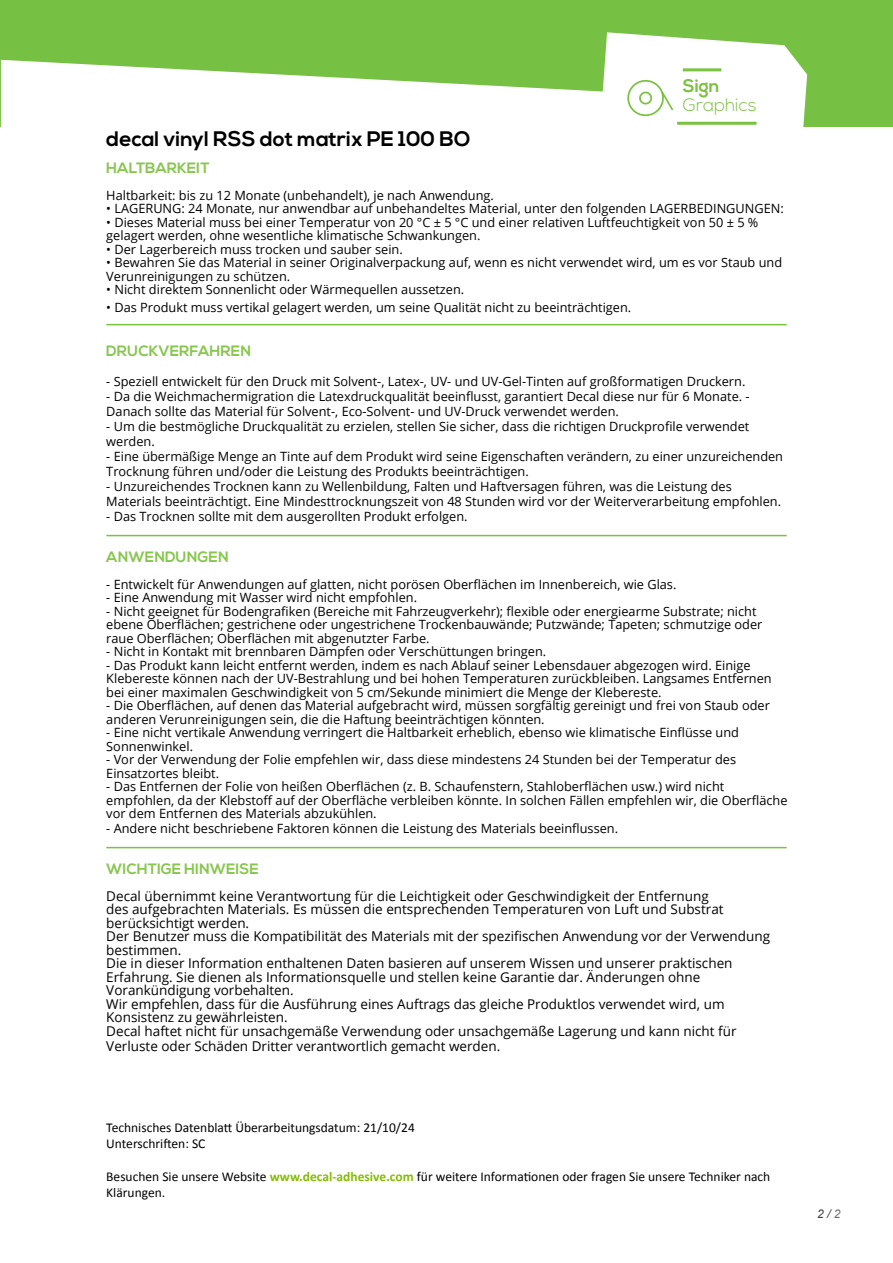
<style>
.page{position:relative;width:893px;height:1263px;background:#fff}
.page>*{position:absolute;margin:0;border:0;box-sizing:border-box;transform-origin:0 0}
.t1{font:700 21px "Nexa";color:#000}
.t2{font:300 18px "Nexa";color:#7cc142}
.t3{font:700 18px "Nexa";color:#7cc142}
.txt{font:700 15px "Nexa";color:#88c650}
.txt-2{font:13.5px/13.5px "Open Sans";color:#000}
.txt-3{font:13.5px/16.2px "Calibri";color:#000}
.txt-4{font:12.75px/13.5px "Open Sans";color:#000}
.txt_normal{font:12.75px/13.5px "Open Sans";color:#000}
.txt_normal-2{font:italic 12px "Arial";color:#3e3e3f}
.s1{font-weight:700;color:#85bd00}
.s2{color:#6c6d70}
</style>
<div class="page">
<div style="left:1px;top:0;width:892px;height:127px;background:#76c043"></div>
<svg style="left:605px;top:32px;width:202px;height:95px;fill:#fff"></svg>
<svg style="left:1px;top:60px;width:780px;height:67px;fill:#fff"></svg>
<svg style="left:677px;top:122px;width:80px;height:3px"></svg>
<svg style="left:683px;top:68px;width:38px;height:3px"></svg>
<svg style="left:627px;top:79px;width:46px;height:37px;background:#e8f4df"></svg>
<hr style="left:106px;top:324px;width:681px;height:1px;background:#7bc142">
<hr style="left:106px;top:535px;width:681px;height:1px;background:#7bc142">
<hr style="left:106px;top:847px;width:681px;height:1px;background:#7bc142">
<p class="t1" style="left:106px;top:127px;width:366px">decal vinyl RSS dot matrix PE 100 BO</p>
<p class="t3" style="left:683px;top:75px;width:38px">Sign</p>
<p class="t2" style="left:683px;top:95px;width:75px">Graphics</p>
<p class="txt" style="left:106px;top:159px;width:105px">HALTBARKEIT</p>
<p class="txt_normal" style="left:106px;top:188px;width:389px">Haltbarkeit: bis zu 12 Monate (unbehandelt), je nach Anwendung.</p>
<p class="txt_normal" style="left:106px;top:201px;width:679px">• LAGERUNG: 24 Monate, nur anwendbar auf unbehandeltes Material, unter den folgenden LAGERBEDINGUNGEN:</p>
<p class="txt_normal" style="left:106px;top:215px;width:654px">• Dieses Material muss bei einer Temperatur von 20 °C ± 5 °C und einer relativen Luftfeuchtigkeit von 50 ± 5 % gelagert werden, ohne wesentliche klimatische Schwankungen.</p>
<p class="txt_normal" style="left:106px;top:242px;width:298px">• Der Lagerbereich muss trocken und sauber sein.</p>
<p class="txt_normal" style="left:106px;top:255px;width:677px">• Bewahren Sie das Material in seiner Originalverpackung auf, wenn es nicht verwendet wird, um es vor Staub und<br>Verunreinigungen zu schützen.</p>
<p class="txt_normal" style="left:106px;top:282px;width:359px">• Nicht direktem Sonnenlicht oder Wärmequellen aussetzen.</p>
<p class="txt_normal" style="left:106px;top:300px;width:526px">• Das Produkt muss vertikal gelagert werden, um seine Qualität nicht zu beeinträchtigen.</p>
<p class="txt" style="left:106px;top:342px;width:146px">DRUCKVERFAHREN</p>
<p class="txt-4" style="left:106px;top:375px;width:641px">- Speziell entwickelt für den Druck mit Solvent-, Latex-, UV- und UV-Gel-Tinten auf großformatigen Druckern.</p>
<p class="txt-4" style="left:106px;top:389px;width:645px;line-height:15px">- Da die Weichmachermigration die Latexdruckqualität beeinflusst, garantiert Decal diese nur für 6 Monate. -<br>Danach sollte das Material für Solvent-, Eco-Solvent- und UV-Druck verwendet werden.</p>
<p class="txt-4" style="left:106px;top:419px;width:644px;line-height:15px">- Um die bestmögliche Druckqualität zu erzielen, stellen Sie sicher, dass die richtigen Druckprofile verwendet werden.</p>
<p class="txt-4" style="left:106px;top:449px;width:678px;line-height:15px">- Eine übermäßige Menge an Tinte auf dem Produkt wird seine Eigenschaften verändern, zu einer unzureichenden<br>Trocknung führen und/oder die Leistung des Produkts beeinträchtigen.</p>
<p class="txt-4" style="left:106px;top:479px;width:676px;line-height:15px">- Unzureichendes Trocknen kann zu Wellenbildung, Falten und Haftversagen führen, was die Leistung des<br>Materials beeinträchtigt. Eine Mindesttrocknungszeit von 48 Stunden wird vor der Weiterverarbeitung empfohlen.</p>
<p class="txt-4" style="left:106px;top:510px;width:363px">- Das Trocknen sollte mit dem ausgerollten Produkt erfolgen.</p>
<p class="txt" style="left:106px;top:548px;width:124px">ANWENDUNGEN</p>
<p class="txt-4" style="left:106px;top:577px;width:572px">- Entwickelt für Anwendungen auf glatten, nicht porösen Oberflächen im Innenbereich, wie Glas.</p>
<p class="txt-4" style="left:106px;top:591px;width:312px">- Eine Anwendung mit Wasser wird nicht empfohlen.</p>
<p class="txt-4" style="left:106px;top:604px;width:657px">- Nicht geeignet für Bodengrafiken (Bereiche mit Fahrzeugverkehr); flexible oder energiearme Substrate; nicht ebene Oberflächen; gestrichene oder ungestrichene Trockenbauwände; Putzwände; Tapeten; schmutzige oder raue Oberflächen; Oberflächen mit abgenutzter Farbe.</p>
<p class="txt-4" style="left:106px;top:645px;width:441px">- Nicht in Kontakt mit brennbaren Dämpfen oder Verschüttungen bringen.</p>
<p class="txt-4" style="left:106px;top:658px;width:667px">- Das Produkt kann leicht entfernt werden, indem es nach Ablauf seiner Lebensdauer abgezogen wird. Einige<br>Klebereste können nach der UV-Bestrahlung und bei hohen Temperaturen zurückbleiben. Langsames Entfernen bei einer maximalen Geschwindigkeit von 5 cm/Sekunde minimiert die Menge der Klebereste.</p>
<p class="txt-4" style="left:106px;top:699px;width:665px">- Die Oberflächen, auf denen das Material aufgebracht wird, müssen sorgfältig gereinigt und frei von Staub oder anderen Verunreinigungen sein, die die Haftung beeinträchtigen könnten.</p>
<p class="txt-4" style="left:106px;top:726px;width:634px">- Eine nicht vertikale Anwendung verringert die Haltbarkeit erheblich, ebenso wie klimatische Einflüsse und<br>Sonnenwinkel.</p>
<p class="txt-4" style="left:106px;top:753px;width:631px">- Vor der Verwendung der Folie empfehlen wir, dass diese mindestens 24 Stunden bei der Temperatur des<br>Einsatzortes bleibt.</p>
<p class="txt-4" style="left:106px;top:780px;width:683px">- Das Entfernen der Folie von heißen Oberflächen (z. B. Schaufenstern, Stahloberflächen usw.) wird nicht empfohlen, da der Klebstoff auf der Oberfläche verbleiben könnte. In solchen Fällen empfehlen wir, die Oberfläche vor dem Entfernen des Materials abzukühlen.</p>
<p class="txt-4" style="left:106px;top:822px;width:513px">- Andere nicht beschriebene Faktoren können die Leistung des Materials beeinflussen.</p>
<p class="txt" style="left:106px;top:860px;width:154px">WICHTIGE HINWEISE</p>
<p class="txt-2" style="left:106px;top:889px;width:619px">Decal übernimmt keine Verantwortung für die Leichtigkeit oder Geschwindigkeit der Entfernung des aufgebrachten Materials. Es müssen die entsprechenden Temperaturen von Luft und Substrat berücksichtigt werden.</p>
<p class="txt-2" style="left:106px;top:929px;width:665px">Der Benutzer muss die Kompatibilität des Materials mit der spezifischen Anwendung vor der Verwendung bestimmen.</p>
<p class="txt-2" style="left:106px;top:956px;width:628px">Die in dieser Information enthaltenen Daten basieren auf unserem Wissen und unserer praktischen<br>Erfahrung. Sie dienen als Informationsquelle und stellen keine Garantie dar. Änderungen ohne<br>Vorankündigung vorbehalten.</p>
<p class="txt-2" style="left:106px;top:997px;width:620px">Wir empfehlen, dass für die Ausführung eines Auftrags das gleiche Produktlos verwendet wird, um<br>Konsistenz zu gewährleisten.</p>
<p class="txt-2" style="left:106px;top:1023px;width:632px;line-height:15px">Decal haftet nicht für unsachgemäße Verwendung oder unsachgemäße Lagerung und kann nicht für<br>Verluste oder Schäden Dritter verantwortlich gemacht werden.</p>
<p class="txt-3" style="left:106px;top:1119px;width:310px">Technisches Datenblatt Überarbeitungsdatum: 21/10/24</p>
<p class="txt-3" style="left:106px;top:1135px;width:101px">Unterschriften: SC</p>
<p class="txt-3" style="left:106px;top:1167px;width:665px">Besuchen Sie unsere Website <span class="s1">www.decal-adhesive.com</span> für weitere Informationen oder fragen Sie unsere Techniker nach<br>Klärungen.</p>
<p class="txt_normal-2" style="left:817px;top:1206px;width:25px">2 / <span class="s2">2</span></p>
</div>
